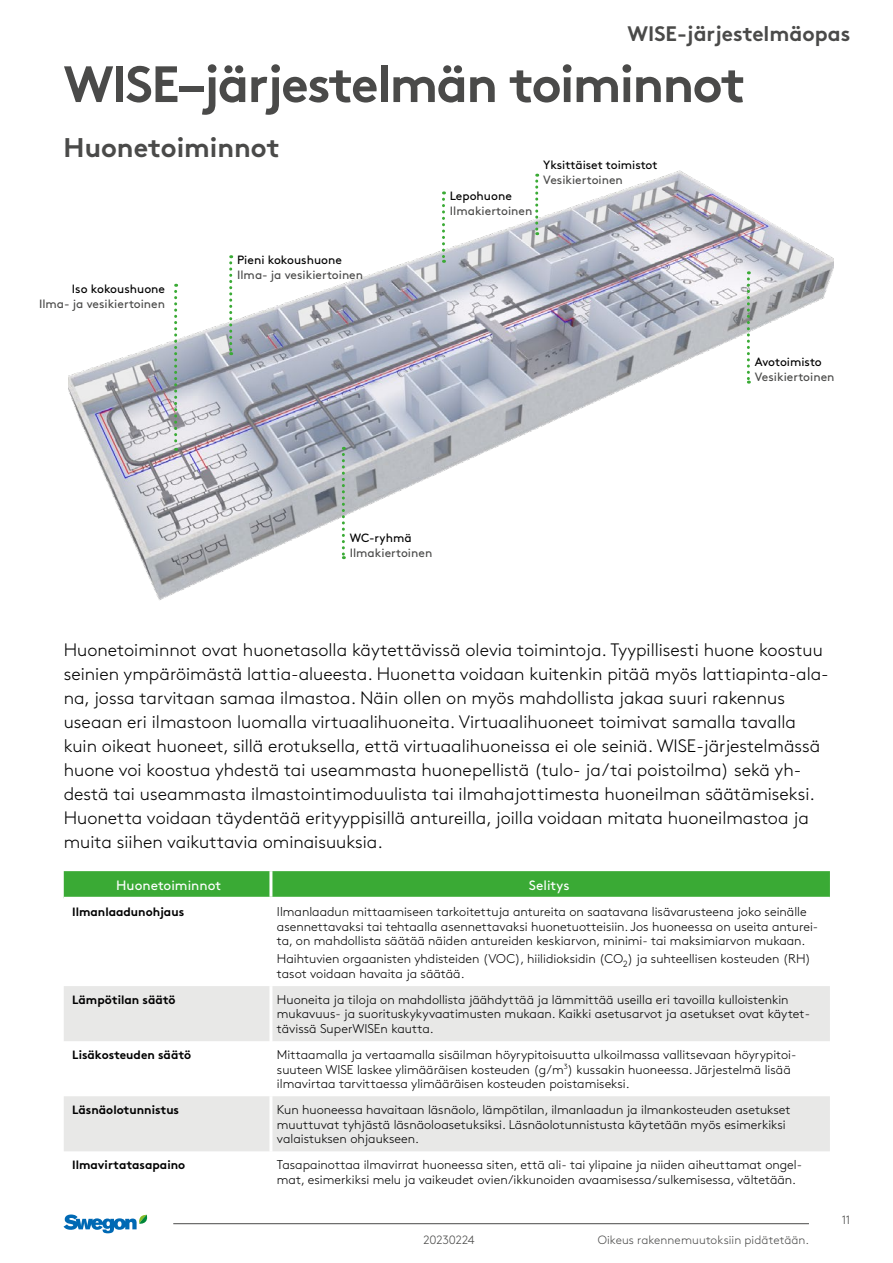
<style>
.page{position:relative;width:893px;height:1263px;background:#fff}
.page>*{position:absolute;margin:0;border:0;box-sizing:border-box;transform-origin:0 0}
.t1{font:700 51px "Swegon Brown";letter-spacing:-.03em;color:#4a4a49}
.t2{font:700 27px "Swegon Brown";color:#4a4a49}
.t3{font:700 21px "Swegon Brown";color:#4a4a49}
.t4{font:300 18px/24px "Swegon Brown";color:#000}
.t5{font:13.5px "Swegon Brown";color:#fff}
.t6{font:300 12.75px/14.2px "Swegon Brown";color:#000}
.t7{font:12px "Swegon Brown";color:#4a4a49}
.t8{font:700 12px "Swegon Brown";color:#000}
.t9{font:12px "Swegon Brown";color:#000}
.t10{font:300 12px "Swegon Brown";letter-spacing:.005em;color:#4a4a49}
</style>
<div class="page">
<hr style="left:173px;top:1223px;width:636px;height:1px;background:#4a4a49">
<svg style="left:64px;top:1214px;width:84px;height:19px"></svg>
<img style="left:68px;top:170px;width:765px;height:430px">
<svg style="left:229px;top:255px;width:3px;height:100px"></svg>
<svg style="left:174px;top:284px;width:3px;height:167px"></svg>
<svg style="left:747px;top:271px;width:3px;height:113px"></svg>
<svg style="left:342px;top:447px;width:3px;height:112px"></svg>
<svg style="left:442px;top:191px;width:3px;height:72px"></svg>
<svg style="left:535px;top:174px;width:3px;height:61px"></svg>
<svg style="left:64px;top:871px;width:766px;height:26px;background:#3cab37"></svg>
<svg style="left:64px;top:986px;width:766px;height:165px;fill:#e8e8e7"></svg>
<hr style="left:269px;top:871px;width:3px;height:26px;background:#fff">
<hr style="left:269px;top:986px;width:3px;height:55px;background:#fff">
<hr style="left:269px;top:1041px;width:3px;height:55px;background:#fff">
<hr style="left:269px;top:1096px;width:3px;height:55px;background:#fff">
<h3 class="t3" style="left:627px;top:17px;width:224px">WISE-järjestelmäopas</h3>
<h1 class="t1" style="left:63px;top:43px;width:684px">WISE–järjestelmän toiminnot</h1>
<h2 class="t2" style="left:64px;top:126px;width:218px">Huonetoiminnot</h2>
<p class="t9" style="left:72px;top:279px;width:95px">Iso kokoushuone</p>
<p class="t7" style="left:39px;top:294px;width:128px">Ilma- ja vesikiertoinen</p>
<p class="t9" style="left:237px;top:251px;width:106px">Pieni kokoushuone</p>
<p class="t7" style="left:237px;top:266px;width:128px">Ilma- ja vesikiertoinen</p>
<p class="t9" style="left:450px;top:187px;width:64px">Lepohuone</p>
<p class="t7" style="left:450px;top:202px;width:84px">Ilmakiertoinen</p>
<p class="t9" style="left:543px;top:156px;width:116px">Yksittäiset toimistot</p>
<p class="t7" style="left:543px;top:171px;width:81px">Vesikiertoinen</p>
<p class="t9" style="left:350px;top:528px;width:63px">WC-ryhmä</p>
<p class="t7" style="left:350px;top:543px;width:84px">Ilmakiertoinen</p>
<p class="t9" style="left:755px;top:353px;width:69px">Avotoimisto</p>
<p class="t7" style="left:755px;top:368px;width:81px">Vesikiertoinen</p>
<p class="t4" style="left:64px;top:637px;width:767px">Huonetoiminnot ovat huonetasolla käytettävissä olevia toimintoja. Tyypillisesti huone koostuu seinien ympäröimästä lattia-alueesta. Huonetta voidaan kuitenkin pitää myös lattiapinta-ala&shy;na, jossa tarvitaan samaa ilmastoa. Näin ollen on myös mahdollista jakaa suuri rakennus useaan eri ilmastoon luomalla virtuaalihuoneita. Virtuaalihuoneet toimivat samalla tavalla kuin oikeat huoneet, sillä erotuksella, että virtuaalihuoneissa ei ole seiniä. WISE-järjestelmässä huone voi koostua yhdestä tai useammasta huonepellistä (tulo- ja/tai poistoilma) sekä yh&shy;destä tai useammasta ilmastointimoduulista tai ilmahajottimesta huoneilman säätämiseksi.<br>Huonetta voidaan täydentää erityyppisillä antureilla, joilla voidaan mitata huoneilmastoa ja muita siihen vaikuttavia ominaisuuksia.</p>
<p class="t5" style="left:116px;top:875px;width:106px">Huonetoiminnot</p>
<p class="t5" style="left:529px;top:875px;width:42px">Selitys</p>
<p class="t8" style="left:72px;top:902px;width:113px">Ilmanlaadunohjaus</p>
<p class="t6" style="left:277px;top:904px;width:543px">Ilmanlaadun mittaamiseen tarkoitettuja antureita on saatavana lisävarusteena joko seinälle asennettavaksi tai tehtaalla asennettavaksi huonetuotteisiin. Jos huoneessa on useita anturei&shy;ta, on mahdollista säätää näiden antureiden keskiarvon, minimi- tai maksimiarvon mukaan.</p>
<p class="t6" style="left:277px;top:951px;width:536px">Haihtuvien orgaanisten yhdisteiden (VOC), hiilidioksidin (CO<sub>2</sub>) ja suhteellisen kosteuden (RH) tasot voidaan havaita ja säätää.</p>
<p class="t8" style="left:72px;top:990px;width:105px">Lämpötilan säätö</p>
<p class="t6" style="left:277px;top:992px;width:535px">Huoneita ja tiloja on mahdollista jäähdyttää ja lämmittää useilla eri tavoilla kulloistenkin mukavuus- ja suorituskykyvaatimusten mukaan. Kaikki asetusarvot ja asetukset ovat käytet&shy;tävissä SuperWISEn kautta.</p>
<p class="t8" style="left:72px;top:1045px;width:120px">Lisäkosteuden säätö</p>
<p class="t6" style="left:277px;top:1047px;width:521px">Mittaamalla ja vertaamalla sisäilman höyrypitoisuutta ulkoilmassa vallitsevaan höyrypitoi&shy;suuteen WISE laskee ylimääräisen kosteuden (g/m<sup>3</sup>) kussakin huoneessa. Järjestelmä lisää ilmavirtaa tarvittaessa ylimääräisen kosteuden poistamiseksi.</p>
<p class="t8" style="left:72px;top:1100px;width:108px">Läsnäolotunnistus</p>
<p class="t6" style="left:277px;top:1102px;width:515px">Kun huoneessa havaitaan läsnäolo, lämpötilan, ilmanlaadun ja ilmankosteuden asetukset muuttuvat tyhjästä läsnäoloasetuksiksi. Läsnäolotunnistusta käytetään myös esimerkiksi valaistuksen ohjaukseen.</p>
<p class="t8" style="left:72px;top:1155px;width:114px">Ilmavirtatasapaino</p>
<p class="t6" style="left:277px;top:1157px;width:527px">Tasapainottaa ilmavirrat huoneessa siten, että ali- tai ylipaine ja niiden aiheuttamat ongel&shy;mat, esimerkiksi melu ja vaikeudet ovien/ikkunoiden avaamisessa/sulkemisessa, vältetään.</p>
<p class="t10" style="left:423px;top:1231px;width:53px">20230224</p>
<p class="t10" style="left:598px;top:1231px;width:213px">Oikeus rakennemuutoksiin pidätetään.</p>
<p class="t10" style="left:842px;top:1211px;width:10px">11</p>
</div>
